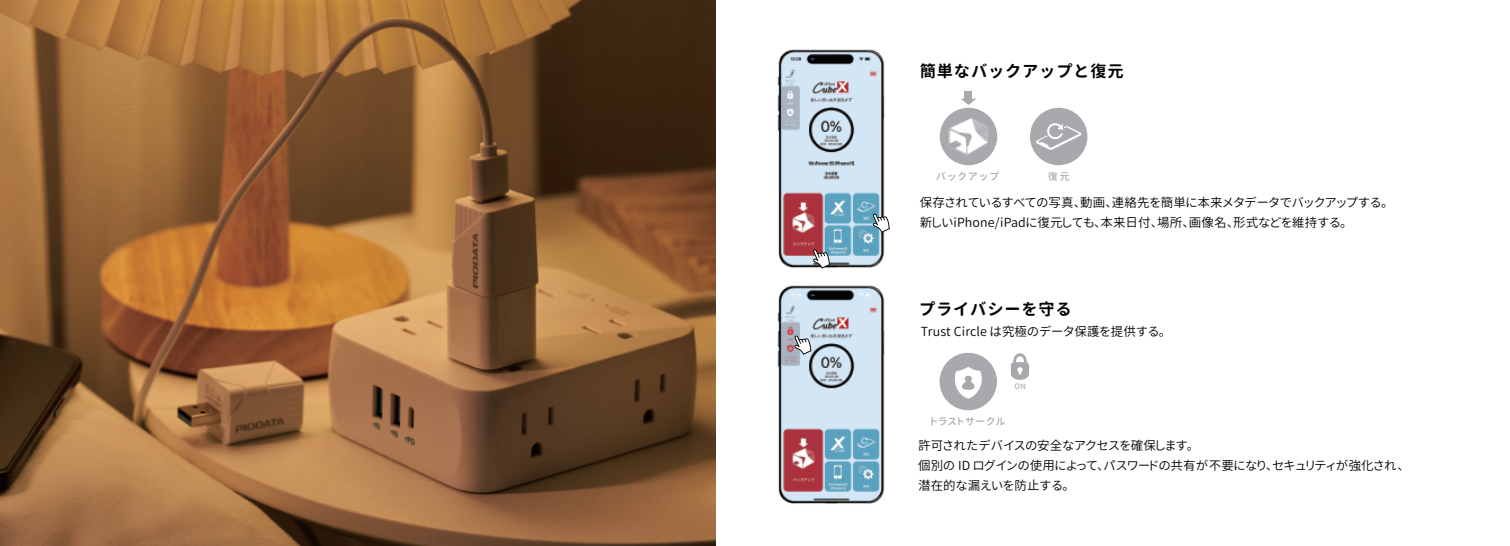
<style>
.page{position:relative;width:1510px;height:546px;background:#fff}
.page>*{position:absolute;margin:0;border:0;box-sizing:border-box;transform-origin:0 0}
.t1{font:700 16.25px "Gen Jyuu Gothic";letter-spacing:.05em;color:#030303}
.t2{font:12.5px/20px "Gen Jyuu Gothic P Normal";letter-spacing:.01em;color:#030303}
.t3{font:10px "Gen Jyuu Gothic P Medium";letter-spacing:.1em;color:#a8a9ad}
.t4{font:7.5px "Gen Jyuu Gothic P Medium";color:#a8a9ad}
</style>
<div class="page">
<img style="left:0;top:0;width:715px;height:546px">
<img style="left:777px;top:49px;width:108px;height:220px">
<img style="left:777px;top:285px;width:108px;height:219px">
<svg style="left:813px;top:249px;width:17px;height:19px"></svg>
<svg style="left:872px;top:213px;width:18px;height:20px"></svg>
<svg style="left:794px;top:335px;width:17px;height:20px"></svg>
<div style="left:805px;top:391px;width:53px;height:33px;background:#d3e6f5"></div>
<div style="left:1030px;top:108px;width:57px;height:57px;background:#a8a9ad;border-radius:50%"></div>
<svg style="left:1036px;top:123px;width:45px;height:27px"></svg>
<div style="left:939px;top:108px;width:58px;height:57px;background:#a8a9ad;border-radius:50%"></div>
<div style="left:939px;top:353px;width:58px;height:57px;background:#a8a9ad;border-radius:50%"></div>
<svg style="left:954px;top:367px;width:28px;height:31px"></svg>
<svg style="left:1010px;top:353px;width:19px;height:27px"></svg>
<img style="left:948px;top:118px;width:39px;height:37px">
<svg style="left:961px;top:99px;width:15px;height:6px"></svg>
<div style="left:964px;top:91px;width:8px;height:8px;background:#a8a9ad"></div>
<h1 class="t1" style="left:919px;top:59px;width:205px">簡単なバックアップと復元</h1>
<p class="t3" style="left:936px;top:169px;width:64px">バックアップ</p>
<p class="t3" style="left:1047px;top:169px;width:23px">復元</p>
<p class="t2" style="left:919px;top:192px;width:469px">保存されているすべての写真、動画、連絡先を簡単に本来メタデータでバックアップする。新しいiPhone/iPadに復元しても、本来日付、場所、画像名、形式などを維持する。</p>
<h1 class="t1" style="left:919px;top:297px;width:154px">プライバシーを守る</h1>
<p class="t2" style="left:921px;top:321px;width:246px">Trust Circle は究極のデータ保護を提供する。</p>
<p class="t4" style="left:1014px;top:380px;width:13px">ON</p>
<p class="t3" style="left:931px;top:414px;width:76px">トラストサークル</p>
<p class="t2" style="left:918px;top:435px;width:487px">許可されたデバイスの安全なアクセスを確保します。<br>個別の ID ログインの使用によって、パスワードの共有が不要になり、セキュリティが強化され、潜在的な漏えいを防止する。</p>
</div>
